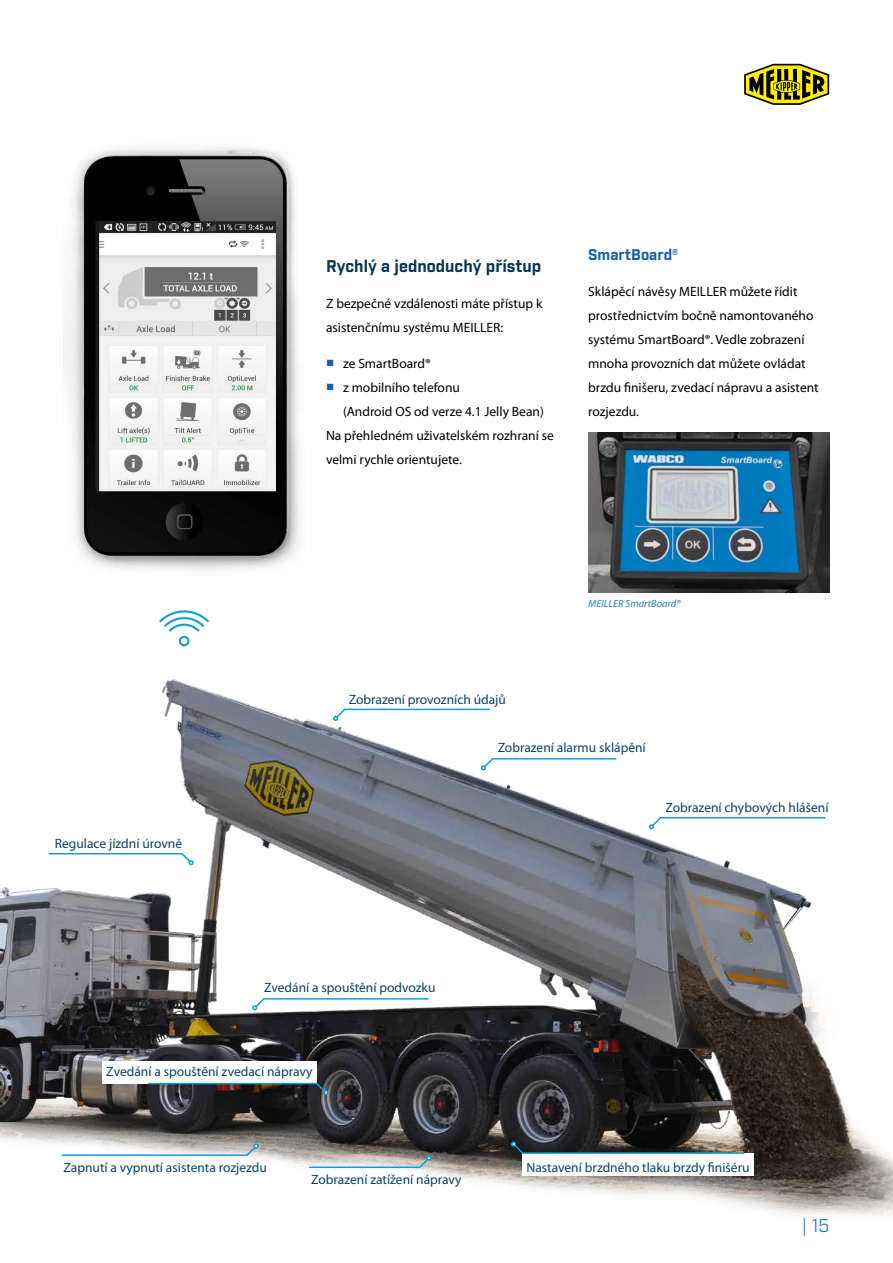
<style>
.page{position:relative;width:893px;height:1263px;background:#fff}
.page>*{position:absolute;margin:0;border:0;box-sizing:border-box;transform-origin:0 0}
.t1{font:18px "Industry";color:#2281c4}
.t2{font:700 16.5px "Industry";color:#073655}
.t3{font:700 15px "Industry";color:#1560ab}
.t4{font:13.5px/24px "Myriad Pro";color:#000}
.t5{font:13.5px "Myriad Pro";color:#084270}
.t6{font:italic 10.5px "Myriad Pro";color:#2281c4}
.s1{font-family:"Arial";color:#1560ab}
</style>
<div class="page">
<img style="left:0;top:525px;width:893px;height:691px">
<img style="left:64px;top:147px;width:241px;height:429px">
<img style="left:588px;top:433px;width:241px;height:160px">
<div style="left:102px;top:1061px;width:215px;height:23px;background:#fff"></div>
<div style="left:522px;top:1153px;width:232px;height:23px;background:#fff"></div>
<svg style="left:159px;top:607px;width:50px;height:25px"></svg>
<svg style="left:179px;top:636px;width:10px;height:10px"></svg>
<svg style="left:181px;top:638px;width:6px;height:6px"></svg>
<svg style="left:333px;top:708px;width:158px;height:13px"></svg>
<svg style="left:481px;top:757px;width:136px;height:13px"></svg>
<svg style="left:649px;top:816px;width:177px;height:13px"></svg>
<svg style="left:48px;top:852px;width:146px;height:13px"></svg>
<svg style="left:252px;top:997px;width:177px;height:13px"></svg>
<svg style="left:61px;top:1143px;width:198px;height:14px"></svg>
<svg style="left:308px;top:1156px;width:123px;height:13px"></svg>
<svg style="left:511px;top:1141px;width:234px;height:13px"></svg>
<svg style="left:147px;top:1082px;width:181px;height:13px"></svg>
<svg style="left:744px;top:64px;width:85px;height:41px"></svg>
<p class="t2" style="left:326px;top:256px;width:217px">Rychlý a jednoduchý přístup</p>
<p class="t4" style="left:326px;top:291px;width:218px">Z bezpečné vzdálenosti máte přístup k asistenčnímu systému MEILLER:</p>
<p class="t4" style="left:326px;top:351px;width:106px"><span class="s1">■</span> ze SmartBoard®</p>
<p class="t4" style="left:326px;top:375px;width:135px"><span class="s1">■</span> z mobilního telefonu</p>
<p class="t4" style="left:343px;top:399px;width:202px">(Android OS od verze 4.1 Jelly Bean)</p>
<p class="t4" style="left:326px;top:423px;width:229px">Na přehledném uživatelském rozhraní se</p>
<p class="t4" style="left:326px;top:447px;width:137px">velmi rychle orientujete.</p>
<p class="t3" style="left:588px;top:245px;width:92px">SmartBoard®</p>
<p class="t4" style="left:588px;top:279px;width:232px">Sklápěcí návěsy MEILLER můžete řídit prostřednictvím bočně namontovaného systému SmartBoard®. Vedle zobrazení mnoha provozních dat můžete ovládat brzdu finišeru, zvedací nápravu a asistent rozjezdu.</p>
<p class="t5" style="left:349px;top:691px;width:159px">Zobrazení provozních údajů</p>
<p class="t6" style="left:588px;top:597px;width:94px">MEILLER SmartBoard®</p>
<p class="t5" style="left:55px;top:835px;width:129px">Regulace jízdní úrovně</p>
<p class="t5" style="left:498px;top:739px;width:150px">Zobrazení alarmu sklápění</p>
<p class="t5" style="left:665px;top:799px;width:165px">Zobrazení chybových hlášení</p>
<p class="t5" style="left:264px;top:979px;width:173px">Zvedání a spouštění podvozku</p>
<p class="t5" style="left:106px;top:1063px;width:208px">Zvedání a spouštění zvedací nápravy</p>
<p class="t5" style="left:63px;top:1159px;width:205px">Zapnutí a vypnutí asistenta rozjezdu</p>
<p class="t5" style="left:311px;top:1171px;width:152px">Zobrazení zatížení nápravy</p>
<p class="t5" style="left:526px;top:1159px;width:225px">Nastavení brzdného tlaku brzdy finišéru</p>
<h1 class="t1" style="left:802px;top:1214px;width:29px">| 15</h1>
</div>
